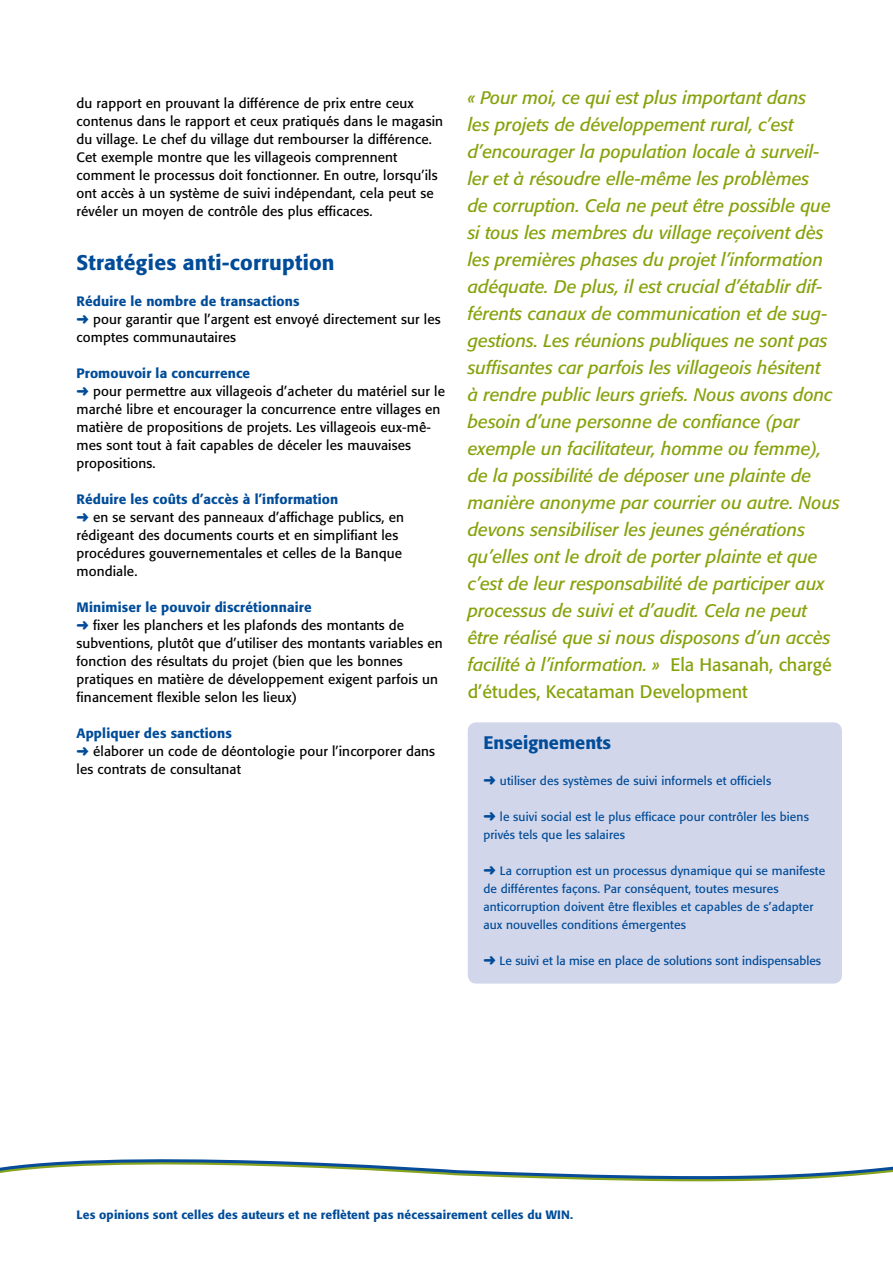
<style>
.page{position:relative;width:893px;height:1263px;background:#fff}
.page>*{position:absolute;margin:0;border:0;box-sizing:border-box;transform-origin:0 0}
.t1{font:500 21px "Formata";letter-spacing:.01em;color:#004c99}
.t2{font:italic 18px/27px "Formata";color:#86a20b}
.t3{font:500 18px "Formata";color:#004c99}
.t4{font:13.5px/18px "Formata";letter-spacing:.01em;color:#000}
.t5{font:12px/18px "Formata";letter-spacing:.01em;color:#004c99}
.t6{font:500 12px "Formata";letter-spacing:.01em;color:#004c99}
.s1{font-style:normal}
.s2{font-weight:500;color:#004c99}
.s3{color:#004c99}
</style>
<div class="page">
<div style="left:468px;top:722px;width:374px;height:261px;background:#d2d6ea;border-radius:9px"></div>
<svg style="left:0;top:1159px;width:893px;height:23px"></svg>
<p class="t2" style="left:468px;top:84px;width:374px">« Pour moi, ce qui est plus important dans<br>les projets de développement rural, c’est d’encourager la population locale à surveil&shy;ler et à résoudre elle-même les problèmes<br>de corruption. Cela ne peut être possible que si tous les membres du village reçoivent dès les premières phases du projet l’information adéquate. De plus, il est crucial d’établir dif&shy;férents canaux de communication et de sug&shy;gestions. Les réunions publiques ne sont pas suffisantes car parfois les villageois hésitent<br>à rendre public leurs griefs. Nous avons donc besoin d’une personne de confiance (par exemple un facilitateur, homme ou femme), de la possibilité de déposer une plainte de manière anonyme par courrier ou autre. Nous devons sensibiliser les jeunes générations qu’elles ont le droit de porter plainte et que c’est de leur responsabilité de participer aux processus de suivi et d’audit. Cela ne peut être réalisé que si nous disposons d’un accès facilité à l’information. » <span class="s1">Ela Hasanah, chargé d’études, Kecataman Development</span></p>
<p class="t4" style="left:77px;top:94px;width:368px">du rapport en prouvant la différence de prix entre ceux contenus dans le rapport et ceux pratiqués dans le magasin du village. Le chef du village dut rembourser la différence.<br>Cet exemple montre que les villageois comprennent comment le processus doit fonctionner. En outre, lorsqu’ils ont accès à un système de suivi indépendant, cela peut se révéler un moyen de contrôle des plus efficaces.</p>
<h1 class="t1" style="left:77px;top:250px;width:260px">Stratégies anti-corruption</h1>
<p class="t4" style="left:77px;top:292px;width:366px"><span class="s2">Réduire le nombre de transactions<br></span><span class="s3">➜</span> pour garantir que l’argent est envoyé directement sur les comptes communautaires</p>
<p class="t4" style="left:77px;top:364px;width:370px"><span class="s2">Promouvoir la concurrence<br></span><span class="s3">➜</span> pour permettre aux villageois d’acheter du matériel sur le marché libre et encourager la concurrence entre villages en matière de propositions de projets. Les villageois eux-mê&shy;mes sont tout à fait capables de déceler les mauvaises propositions.</p>
<p class="t4" style="left:77px;top:490px;width:329px"><span class="s2">Réduire les coûts d’accès à l’information<br></span><span class="s3">➜</span> en se servant des panneaux d’affichage publics, en rédigeant des documents courts et en simplifiant les procédures gouvernementales et celles de la Banque mondiale.</p>
<p class="t4" style="left:77px;top:598px;width:368px"><span class="s2">Minimiser le pouvoir discrétionnaire<br></span><span class="s3">➜</span> fixer les planchers et les plafonds des montants de subventions, plutôt que d’utiliser des montants variables en fonction des résultats du projet (bien que les bonnes pratiques en matière de développement exigent parfois un financement flexible selon les lieux)</p>
<p class="t4" style="left:77px;top:724px;width:360px"><span class="s2">Appliquer des sanctions<br></span><span class="s3">➜</span> élaborer un code de déontologie pour l’incorporer dans les contrats de consultanat</p>
<h2 class="t3" style="left:483px;top:731px;width:129px">Enseignements</h2>
<p class="t5" style="left:483px;top:771px;width:289px">➜ utiliser des systèmes de suivi informels et officiels</p>
<p class="t5" style="left:483px;top:807px;width:327px">➜ le suivi social est le plus efficace pour contrôler les biens privés tels que les salaires</p>
<p class="t5" style="left:483px;top:861px;width:343px">➜ La corruption est un processus dynamique qui se manifeste de différentes façons. Par conséquent, toutes mesures anticorruption doivent être flexibles et capables de s’adapter aux nouvelles conditions émergentes</p>
<p class="t5" style="left:483px;top:951px;width:339px">➜ Le suivi et la mise en place de solutions sont indispensables</p>
<p class="t6" style="left:77px;top:1208px;width:498px">Les opinions sont celles des auteurs et ne reflètent pas nécessairement celles du WIN.</p>
</div>
